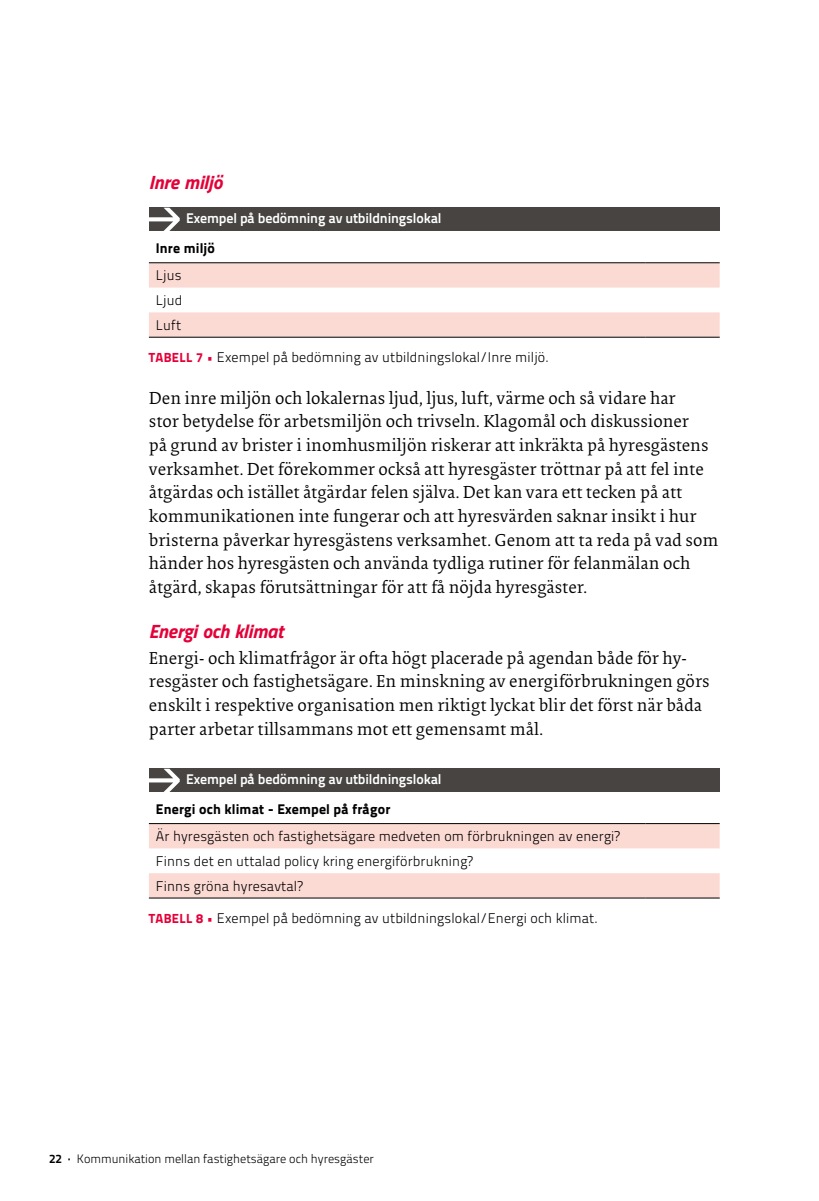
<style>
.page{position:relative;width:819px;height:1201px;background:#fff}
.page>*{position:absolute;margin:0;border:0;box-sizing:border-box;transform-origin:0 0}
.t1{font:italic 700 19.25px "Titillium Web";letter-spacing:-.01em;color:#e40038}
.t2{font:500 17.85px/23.6px "Collis Roman";color:#000}
.t3{font:14px/24.8px "Titillium Text 22 L 250 wt";letter-spacing:.01em;color:#000;text-align:justify}
.t4{font:14px "Titillium Text 22 L 800 wt";letter-spacing:-.01em;color:#fff}
.t5{font:14px "Titillium Text 22 L 999 wt";letter-spacing:.01em;color:#000}
.t6{font:12.25px "Titillium Text 22 L 250 wt";color:#000}
.s1{font-family:"Titillium Text 22 L 999 wt";font-size:13.12px;color:#e40038}
.s2{font-family:"Titillium Text 22 L 800 wt"}
</style>
<div class="page">
<div style="left:149px;top:208px;width:570px;height:23px;background:#474442"></div>
<svg style="left:149px;top:263px;width:570px;height:74px;fill:#fbdad4"></svg>
<hr style="left:149px;top:262px;width:496px;height:1px;background:#000">
<hr style="left:645px;top:262px;width:74px;height:1px;background:#000">
<hr style="left:149px;top:337px;width:496px;height:1px;background:#000">
<hr style="left:645px;top:337px;width:74px;height:1px;background:#000">
<div style="left:149px;top:768px;width:570px;height:23px;background:#474442"></div>
<svg style="left:149px;top:824px;width:570px;height:73px;fill:#fbdad4"></svg>
<hr style="left:149px;top:823px;width:496px;height:1px;background:#000">
<hr style="left:645px;top:823px;width:74px;height:1px;background:#000">
<hr style="left:149px;top:897px;width:496px;height:1px;background:#000">
<hr style="left:645px;top:897px;width:74px;height:1px;background:#000">
<svg style="left:149px;top:208px;width:31px;height:23px"></svg>
<svg style="left:149px;top:768px;width:31px;height:24px"></svg>
<p class="t1" style="left:149px;top:167px;width:75px">Inre miljö</p>
<p class="t4" style="left:186px;top:207px;width:257px">Exempel på bedömning av utbildningslokal</p>
<p class="t5" style="left:156px;top:237px;width:61px">Inre miljö</p>
<p class="t3" style="left:156px;top:262px;width:28px">Ljus Ljud Luft</p>
<p class="t3" style="left:149px;top:344px;width:401px"><span class="s1">TABELL 7 •</span> Exempel på bedömning av utbildningslokal/Inre miljö.</p>
<p class="t2" style="left:149px;top:387px;width:571px">Den inre miljön och lokalernas ljud, ljus, luft, värme och så vidare har<br>stor betydelse för arbetsmiljön och trivseln. Klagomål och diskussioner<br>på grund av brister i inomhusmiljön riskerar att inkräkta på hyresgästens verksamhet. Det förekommer också att hyresgäster tröttnar på att fel inte åtgärdas och istället åtgärdar felen själva. Det kan vara ett tecken på att kommunikationen inte fungerar och att hyresvärden saknar insikt i hur bristerna påverkar hyresgästens verksamhet. Genom att ta reda på vad som händer hos hyresgästen och använda tydliga rutiner för felanmälan och åtgärd, skapas förutsättningar för att få nöjda hyresgäster.</p>
<p class="t1" style="left:149px;top:616px;width:136px">Energi och klimat</p>
<p class="t2" style="left:149px;top:647px;width:562px">Energi- och klimatfrågor är ofta högt placerade på agendan både för hy&shy;resgäster och fastighetsägare. En minskning av energiförbrukningen görs enskilt i respektive organisation men riktigt lyckat blir det först när båda parter arbetar tillsammans mot ett gemensamt mål.</p>
<p class="t4" style="left:186px;top:768px;width:257px">Exempel på bedömning av utbildningslokal</p>
<p class="t5" style="left:156px;top:797px;width:236px">Energi och klimat - Exempel på frågor</p>
<p class="t3" style="left:156px;top:823px;width:465px;text-align:left">Är hyresgästen och fastighetsägare medveten om förbrukningen av energi?<br>Finns det en uttalad policy kring energiförbrukning?<br>Finns gröna hyresavtal?</p>
<p class="t3" style="left:149px;top:904px;width:450px"><span class="s1">TABELL 8 •</span> Exempel på bedömning av utbildningslokal/Energi och klimat.</p>
<p class="t6" style="left:49px;top:1149px;width:326px"><span class="s2">22 ·</span> Kommunikation mellan fastighetsägare och hyresgäster</p>
</div>
